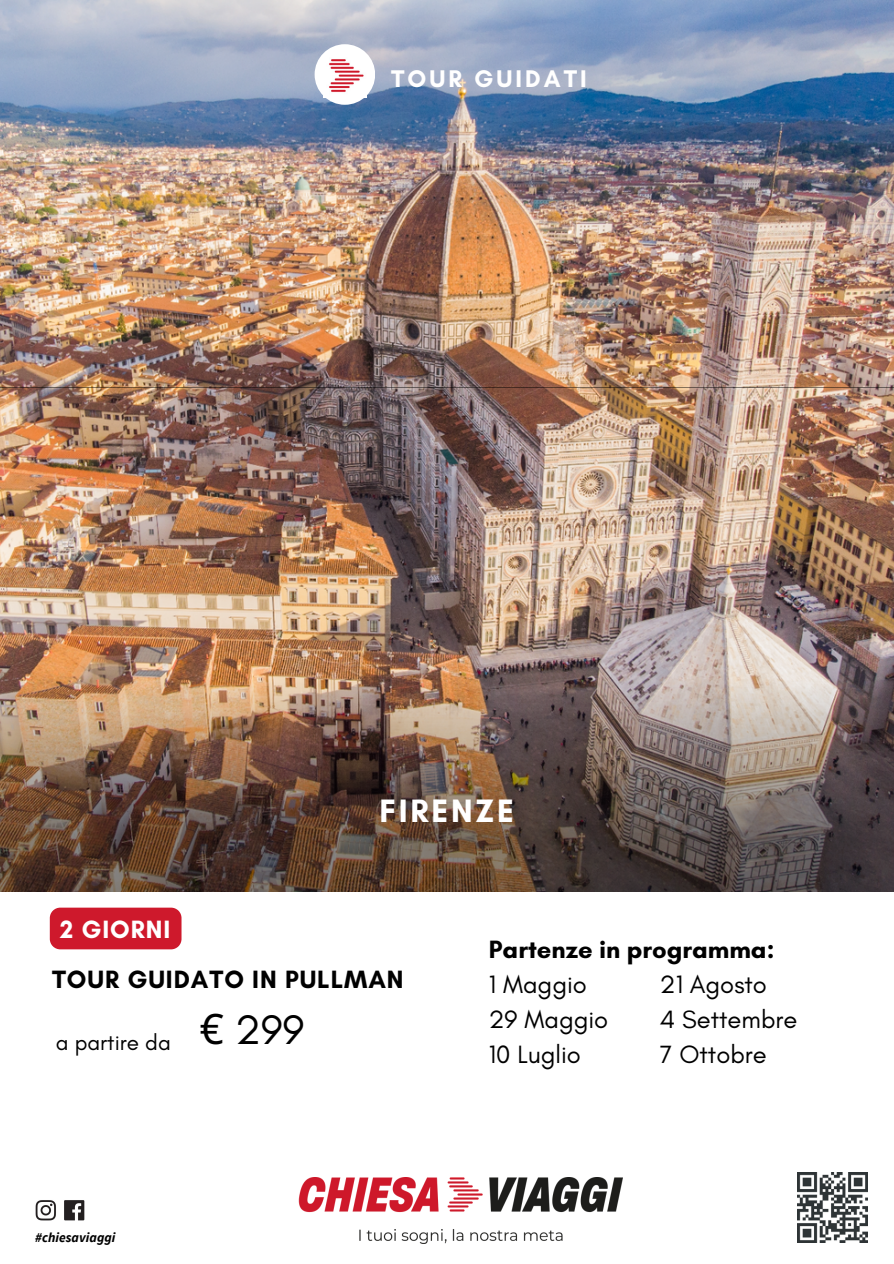
<style>
.page{position:relative;width:894px;height:1264px;background:#fff}
.page>*{position:absolute;margin:0;border:0;box-sizing:border-box;transform-origin:0 0}
.t1{font:42px "Glacial Indifference";color:#000}
.t2{font:700 33px "Glacial Indifference";letter-spacing:.085em;color:#fff}
.t3{font:700 25.5px/34.8px "Glacial Indifference";color:#000}
.t4{font:25.5px/34.8px "Glacial Indifference";color:#000}
.t5{font:700 25.5px "Glacial Indifference";letter-spacing:.02em;color:#000}
.t6{font:700 25.5px "Glacial Indifference";letter-spacing:.035em;color:#fff}
.t7{font:700 24.6px "Glacial Indifference";letter-spacing:.125em;color:#fff}
.t8{font:22.5px "Glacial Indifference";color:#000}
.t9{font:italic 700 13.5px "Source Sans Pro";letter-spacing:.005em;color:#000}
.s1{font-family:"Noto Sans"}
.s2{font-weight:400}
</style>
<div class="page">
<img style="left:0;top:0;width:893px;height:387px">
<img style="left:0;top:387px;width:893px;height:504px">
<div style="left:314px;top:44px;width:61px;height:61px;background:#fff;border-radius:50%"></div>
<img style="left:329px;top:59px;width:35px;height:33px">
<img style="left:298px;top:1177px;width:324px;height:65px">
<img style="left:797px;top:1172px;width:70px;height:70px">
<img style="left:35px;top:1200px;width:50px;height:21px">
<div style="left:50px;top:907px;width:131px;height:42px;background:#ce192c"></div>
<h4 class="t7" style="left:391px;top:63px;width:197px">TOUR GUIDATI</h4>
<p class="t2" style="left:379px;top:790px;width:136px">FIRENZE</p>
<h4 class="t6" style="left:60px;top:913px;width:112px">2 GIORNI</h4>
<h3 class="t5" style="left:52px;top:964px;width:353px">TOUR GUIDATO IN PULLMAN</h3>
<p class="t8" style="left:56px;top:1028px;width:117px">a partire da</p>
<h3 class="t1" style="left:200px;top:1004px;width:106px"><span class="s1">€</span> 299</h3>
<p class="t9" style="left:35px;top:1228px;width:82px">#chiesaviaggi</p>
<h5 class="t3" style="left:489px;top:931px;width:287px">Partenze in programma:<br><span class="s2">1 Maggio<br>29 Maggio</span></h5>
<p class="t4" style="left:489px;top:1036px;width:93px">10 Luglio</p>
<p class="t4" style="left:659px;top:966px;width:139px">21 Agosto<br>4 Settembre<br>7 Ottobre</p>
</div>
